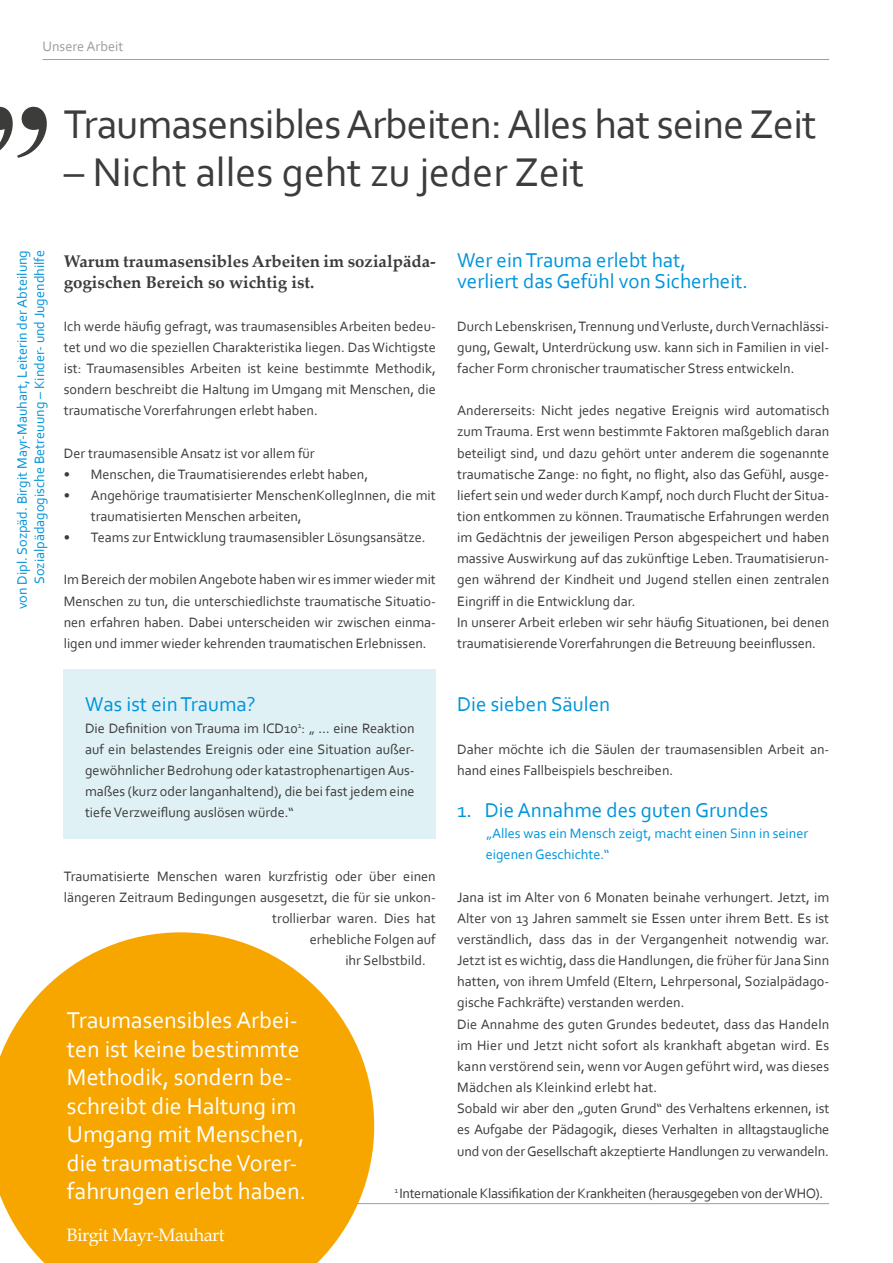
<style>
.page{position:relative;width:893px;height:1263px;background:#fff}
.page>*{position:absolute;margin:0;border:0;box-sizing:border-box;transform-origin:0 0}
.Titel_links{font:42px "Corbel";letter-spacing:-.02em;color:#3c3c3b}
.Titel_links-2{font:42px "Corbel";color:#3c3c3b}
.Bubble{font:24px/28.5px "Corbel";color:#fff}
.Zwischentitel{font:21px "Corbel";color:#0095db}
.Bubble-2{font:18px "Palatino Linotype";letter-spacing:-.03em;color:#fff}
.Einleitung{font:700 16.8px/21.1px "Palatino Linotype";color:#3c3c3b}
.Fliesstext{font:14.25px/21.1px "Corbel";color:#3c3c3b;text-align:justify}
.Autor{font:14.25px "Corbel";color:#0095db}
.Zwischentitel-2{font:14.25px/21.1px "Corbel";color:#3c3c3b}
.Fliesstext-2{font:14.25px "Corbel";letter-spacing:-.025em;color:#3c3c3b}
.Zwischentitel-3{font:14.25px "Corbel";color:#0095db}
.t1{font:14.25px "Corbel";color:#9d9d9c}
</style>
<div class="page">
<hr style="left:43px;top:1203px;width:786px;height:1px;background:#9d9d9c">
<hr style="left:43px;top:59px;width:786px;height:1px;background:#9d9d9c">
<div style="left:64px;top:669px;width:372px;height:169px;background:#e0f1f5"></div>
<svg style="left:0;top:107px;width:47px;height:51px"></svg>
<svg style="left:0;top:932px;width:374px;height:331px;background:#f8b224"></svg>
<p class="t1" style="left:43px;top:37px;width:82px">Unsere Arbeit</p>
<p class="Titel_links" style="left:64px;top:98px;width:755px">Traumasensibles Arbeiten: Alles hat seine Zeit</p>
<p class="Titel_links-2" style="left:64px;top:146px;width:522px">– Nicht alles geht zu jeder Zeit</p>
<p class="Autor" style="left:13px;top:609px;width:361px;rotate:-90deg">von Dipl. Sozpäd. Birgit Mayr-Mauhart, Leiterin der Abteilung</p>
<p class="Autor" style="left:30px;top:584px;width:336px;rotate:-90deg">Sozialpädagogische Betreuung – Kinder- und Jugendhilfe</p>
<p class="Einleitung" style="left:64px;top:250px;width:373px">Warum traumasensibles Arbeiten im sozialpäda&shy;gogischen Bereich so wichtig ist.</p>
<p class="Fliesstext" style="left:64px;top:315px;width:374px">Ich werde häufig gefragt, was traumasensibles Arbeiten bedeu&shy;tet und wo die speziellen Charakteristika liegen. Das Wichtigste ist: Traumasensibles Arbeiten ist keine bestimmte Methodik, sondern beschreibt die Haltung im Umgang mit Menschen, die traumatische Vorerfahrungen erlebt haben.</p>
<p class="Fliesstext" style="left:64px;top:442px;width:252px">Der traumasensible Ansatz ist vor allem für</p>
<p class="Fliesstext" style="left:64px;top:463px;width:306px">• Menschen, die Traumatisierendes erlebt haben,</p>
<p class="Fliesstext" style="left:91px;top:484px;width:347px;text-indent:-27px">• Angehörige traumatisierter MenschenKollegInnen, die mit traumatisierten Menschen arbeiten,</p>
<p class="Fliesstext" style="left:64px;top:526px;width:363px">• Teams zur Entwicklung traumasensibler Lösungsansätze.</p>
<p class="Fliesstext" style="left:64px;top:569px;width:374px">Im Bereich der mobilen Angebote haben wir es immer wieder mit Menschen zu tun, die unterschiedlichste traumatische Situatio&shy;nen erfahren haben. Dabei unterscheiden wir zwischen einma&shy;ligen und immer wieder kehrenden traumatischen Erlebnissen.</p>
<p class="Zwischentitel" style="left:457px;top:247px;width:230px">Wer ein Trauma erlebt hat,</p>
<p class="Zwischentitel" style="left:457px;top:268px;width:292px">verliert das Gefühl von Sicherheit.</p>
<p class="Fliesstext" style="left:457px;top:315px;width:374px">Durch Lebenskrisen, Trennung und Verluste, durch Vernachlässi&shy;gung, Gewalt, Unterdrückung usw. kann sich in Familien in viel&shy;facher Form chronischer traumatischer Stress entwickeln.</p>
<p class="Fliesstext" style="left:457px;top:400px;width:374px">Andererseits: Nicht jedes negative Ereignis wird automatisch zum Trauma. Erst wenn bestimmte Faktoren maßgeblich daran beteiligt sind, und dazu gehört unter anderem die sogenannte traumatische Zange: no fight, no flight, also das Gefühl, ausge&shy;liefert sein und weder durch Kampf, noch durch Flucht der Situa&shy;tion entkommen zu können. Traumatische Erfahrungen werden im Gedächtnis der jeweiligen Person abgespeichert und haben massive Auswirkung auf das zukünftige Leben. Traumatisierun&shy;gen während der Kindheit und Jugend stellen einen zentralen Eingriff in die Entwicklung dar.</p>
<p class="Fliesstext" style="left:457px;top:611px;width:374px">In unserer Arbeit erleben wir sehr häufig Situationen, bei denen traumatisierende Vorerfahrungen die Betreuung beeinflussen.</p>
<p class="Zwischentitel" style="left:457px;top:691px;width:155px">Die sieben Säulen</p>
<p class="Zwischentitel-2" style="left:457px;top:738px;width:374px">Daher möchte ich die Säulen der traumasensiblen Arbeit an&shy;hand eines Fallbeispiels beschreiben.</p>
<p class="Zwischentitel" style="left:457px;top:797px;width:313px">1. Die Annahme des guten Grundes</p>
<p class="Zwischentitel-3" style="left:486px;top:825px;width:323px">„Alles was ein Mensch zeigt, macht einen Sinn in seiner</p>
<p class="Zwischentitel-3" style="left:486px;top:846px;width:125px">eigenen Geschichte.“</p>
<p class="Fliesstext" style="left:457px;top:886px;width:374px">Jana ist im Alter von 6 Monaten beinahe verhungert. Jetzt, im Alter von 13 Jahren sammelt sie Essen unter ihrem Bett. Es ist verständlich, dass das in der Vergangenheit notwendig war.<br>Jetzt ist es wichtig, dass die Handlungen, die früher für Jana Sinn hatten, von ihrem Umfeld (Eltern, Lehrpersonal, Sozialpädago&shy;gische Fachkräfte) verstanden werden.</p>
<p class="Fliesstext" style="left:457px;top:1013px;width:374px">Die Annahme des guten Grundes bedeutet, dass das Handeln im Hier und Jetzt nicht sofort als krankhaft abgetan wird. Es kann verstörend sein, wenn vor Augen geführt wird, was dieses Mädchen als Kleinkind erlebt hat.</p>
<p class="Fliesstext" style="left:457px;top:1097px;width:374px">Sobald wir aber den „guten Grund“ des Verhaltens erkennen, ist es Aufgabe der Pädagogik, dieses Verhalten in alltagstaugliche und von der Gesellschaft akzeptierte Handlungen zu verwandeln.</p>
<p class="Zwischentitel" style="left:85px;top:691px;width:172px">Was ist ein Trauma?</p>
<p class="Fliesstext" style="left:85px;top:717px;width:331px">Die Definition von Trauma im ICD10<sup>1</sup>: „ … eine Reaktion auf ein belastendes Ereignis oder eine Situation außer&shy;gewöhnlicher Bedrohung oder katastrophenartigen Aus&shy;maßes (kurz oder langanhaltend), die bei fast jedem eine tiefe Verzweiflung auslösen würde.“</p>
<p class="Fliesstext" style="left:64px;top:865px;width:374px">Traumatisierte Menschen waren kurzfristig oder über einen</p>
<p class="Fliesstext" style="left:64px;top:886px;width:374px">längeren Zeitraum Bedingungen ausgesetzt, die für sie unkon-</p>
<p class="Fliesstext" style="left:272px;top:907px;width:165px">trollierbar waren. Dies hat</p>
<p class="Fliesstext" style="left:310px;top:928px;width:128px">erhebliche Folgen auf</p>
<p class="Fliesstext" style="left:345px;top:949px;width:82px">ihr Selbstbild.</p>
<p class="Bubble" style="left:67px;top:1005px;width:241px">Traumasensibles Arbei&shy;ten ist keine bestimmte<br>Methodik, sondern be&shy;schreibt die Haltung im<br>Umgang mit Menschen, die traumatische Vorer&shy;fahrungen erlebt haben.</p>
<p class="Bubble-2" style="left:67px;top:1222px;width:159px">Birgit Mayr-Mauhart</p>
<p class="Fliesstext-2" style="left:394px;top:1184px;width:430px"><sup>1</sup> Internationale Klassifikation der Krankheiten (herausgegeben von der WHO).</p>
</div>
